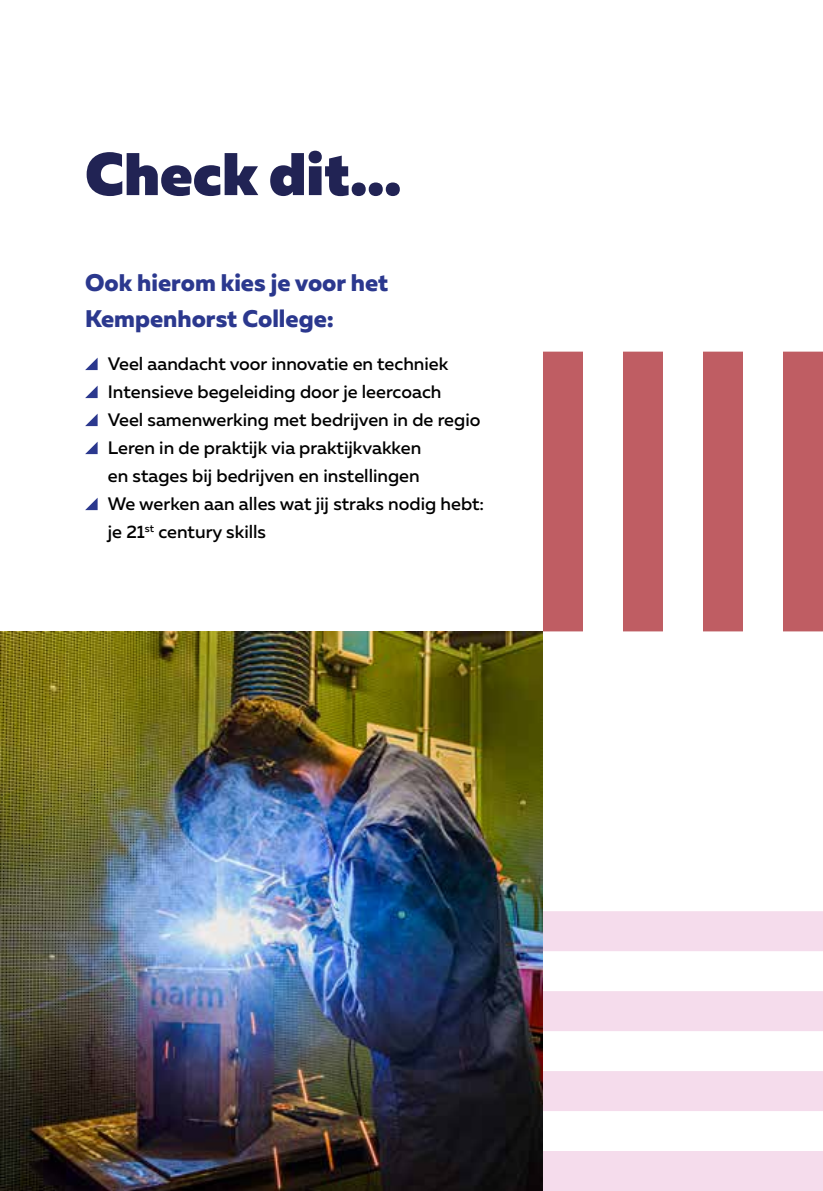
<style>
.page{position:relative;width:823px;height:1191px;background:#fff}
.page>*{position:absolute;margin:0;border:0;box-sizing:border-box;transform-origin:0 0}
.t1{font:900 60px "Muller";color:#212354}
.t2{font:800 24px/36px "Muller";color:#2b388e}
.t3{font:500 18px/28px "Muller";color:#000}
</style>
<div class="page">
<img style="left:0;top:631px;width:542px;height:560px">
<svg style="left:542px;top:911px;width:280px;height:280px;fill:#f5dcec"></svg>
<svg style="left:543px;top:352px;width:279px;height:279px;fill:#bf5d63"></svg>
<svg style="left:85px;top:357px;width:13px;height:13px"></svg>
<svg style="left:85px;top:385px;width:13px;height:13px"></svg>
<svg style="left:85px;top:413px;width:13px;height:13px"></svg>
<svg style="left:85px;top:441px;width:13px;height:13px"></svg>
<svg style="left:85px;top:497px;width:13px;height:13px"></svg>
<h1 class="t1" style="left:85px;top:136px;width:317px">Check dit...</h1>
<h2 class="t2" style="left:85px;top:265px;width:304px">Ook hierom kies je voor het<br>Kempenhorst College:</h2>
<p class="t3" style="left:108px;top:350px;width:377px">Veel aandacht voor innovatie en techniek Intensieve begeleiding door je leercoach<br>Veel samenwerking met bedrijven in de regio Leren in de praktijk via praktijkvakken<br>en stages bij bedrijven en instellingen<br>We werken aan alles wat jij straks nodig hebt: je 21<sup>st</sup> century skills</p>
</div>
